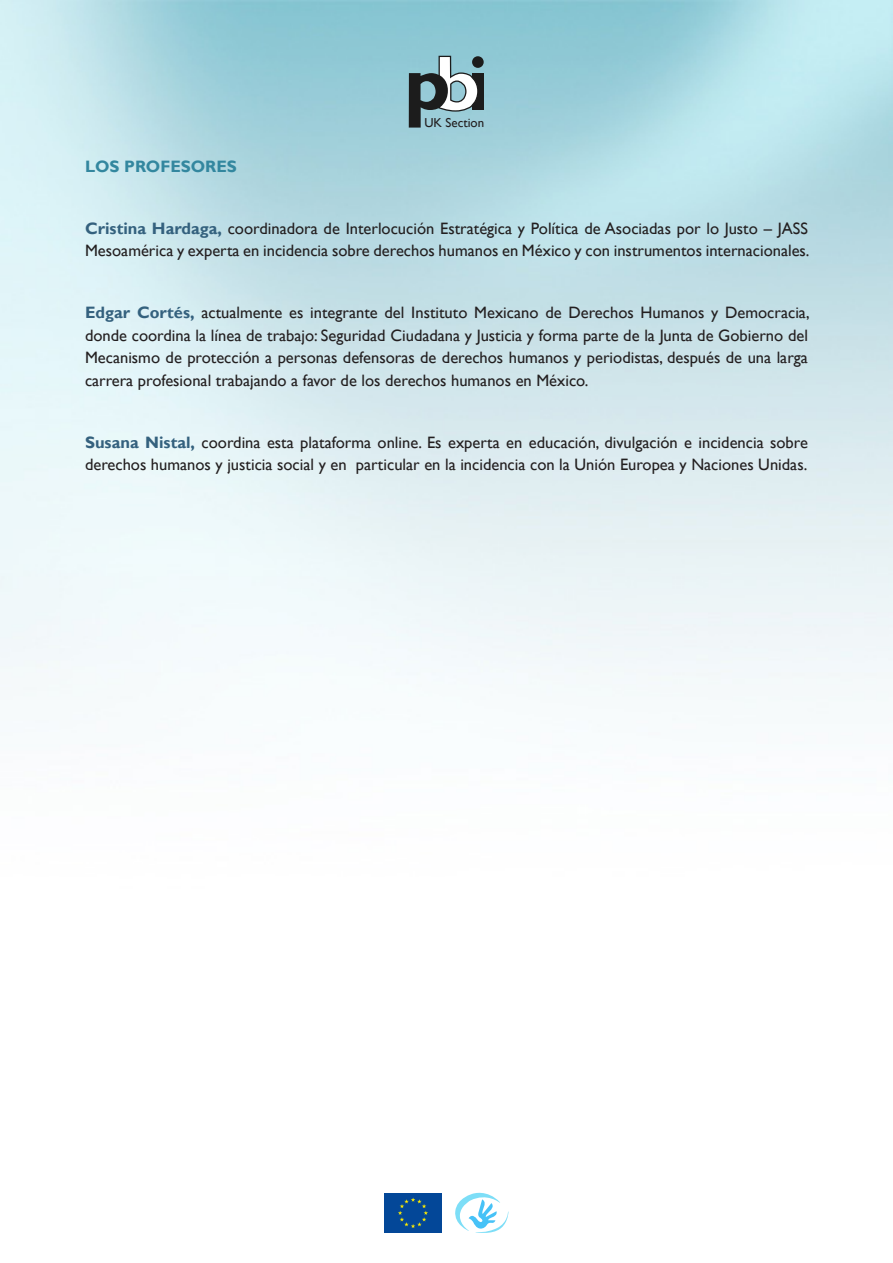
<style>
.page{position:relative;width:893px;height:1263px;background:#fff}
.page>*{position:absolute;margin:0;border:0;box-sizing:border-box;transform-origin:0 0}
.t1{font:16.5px/22.5px "Gill Sans";color:#231f20}
.t2{font:700 16.5px "Gill Sans";color:#33879f}
.t3{font:12.9px "Gill Sans";color:#231f20}
.s1{font-weight:700;color:#34617e}
</style>
<div class="page">
<div style="left:472px;top:73px;width:12px;height:37px;background:#1c1c1c"></div>
<div style="left:472px;top:56px;width:12px;height:12px;background:#1c1c1c;border-radius:50%"></div>
<svg style="left:409px;top:55px;width:70px;height:406px;background:#b3d1d8"></svg>
<svg style="left:455px;top:1192px;width:53px;height:41px"></svg>
<img style="left:384px;top:1193px;width:58px;height:39px">
<p class="t2" style="left:85px;top:156px;width:153px">LOS PROFESORES</p>
<p class="t3" style="left:424px;top:116px;width:61px">UK Section</p>
<p class="t1" style="left:85px;top:217px;width:726px"><span class="s1">Cristina Hardaga,</span> coordinadora de Interlocución Estratégica y Política de Asociadas por lo Justo – JASS<br>Mesoamérica y experta en incidencia sobre derechos humanos en México y con instrumentos internacionales.</p>
<p class="t1" style="left:85px;top:302px;width:726px;text-align:justify"><span class="s1">Edgar Cortés,</span> actualmente es integrante del Instituto Mexicano de Derechos Humanos y Democracia, donde coordina la línea de trabajo: Seguridad Ciudadana y Justicia y forma parte de la Junta de Gobierno del Mecanismo de protección a personas defensoras de derechos humanos y periodistas, después de una larga carrera profesional trabajando a favor de los derechos humanos en México.</p>
<p class="t1" style="left:85px;top:431px;width:724px"><span class="s1">Susana Nistal,</span> coordina esta plataforma online. Es experta en educación, divulgación e incidencia sobre derechos humanos y justicia social y en particular en la incidencia con la Unión Europea y Naciones Unidas.</p>
</div>
